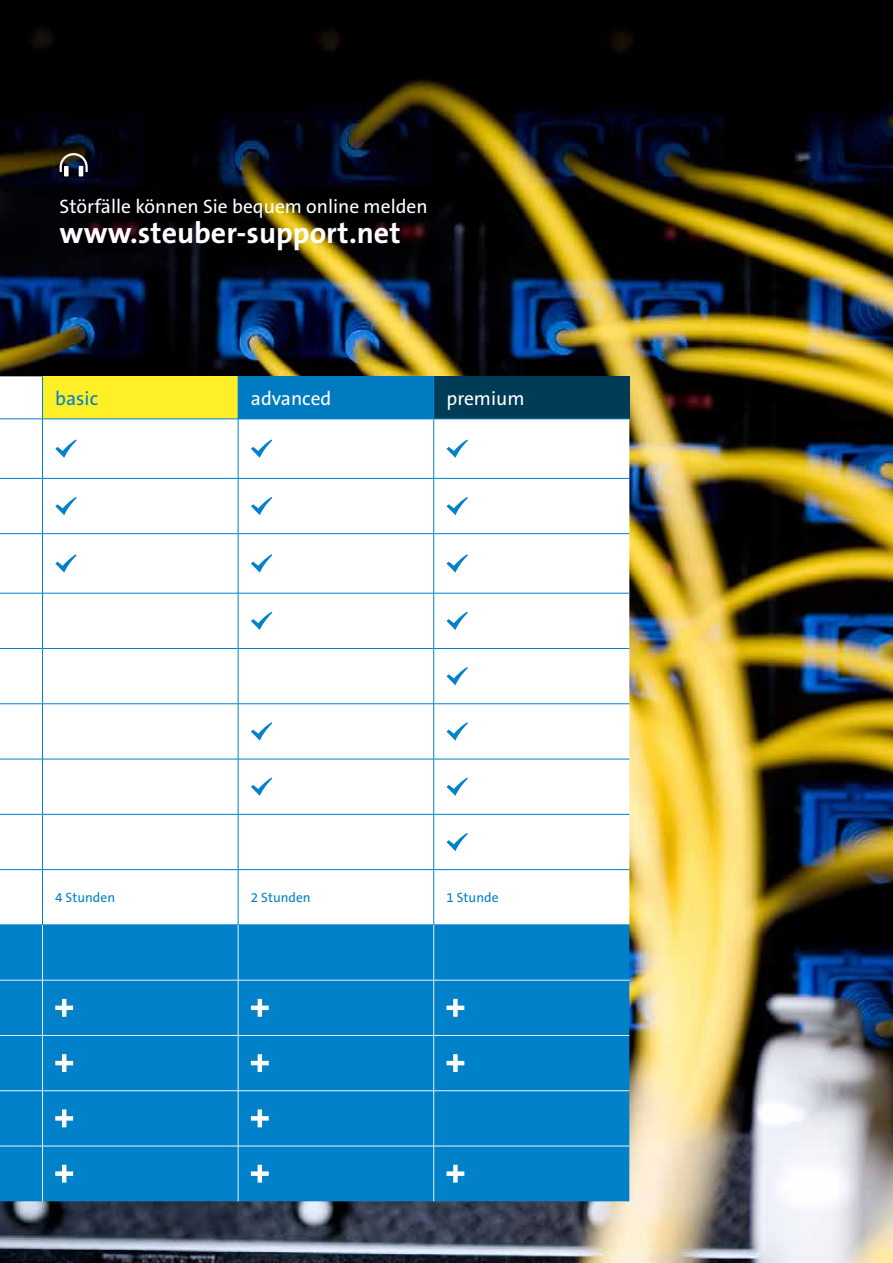
<style>
.page{position:relative;width:893px;height:1263px;background:#fff}
.page>*{position:absolute;margin:0;border:0;box-sizing:border-box;transform-origin:0 0}
.t1{font:700 30px "The Sans B7";color:#fff}
.t2{font:19.5px "The Sans B5 Plain";color:#fff}
.t3{font:19.5px "The Sans B5 Plain";color:#0081c9}
.t4{font:13.5px "The Sans B5 Plain";color:#0081c9}
</style>
<div class="page">
<img style="left:0;top:0;width:893px;height:1263px">
<svg style="left:0;top:376px;width:629px;height:549px"></svg>
<div style="left:43px;top:376px;width:195px;height:43px;background:#ffef26"></div>
<div style="left:238px;top:376px;width:196px;height:43px;background:#007bc1"></div>
<div style="left:434px;top:376px;width:195px;height:43px;background:#003c56"></div>
<div style="left:0;top:926px;width:629px;height:275px;background:#0081c9"></div>
<hr style="left:42px;top:376px;width:1px;height:43px;background:#0081c9">
<hr style="left:238px;top:376px;width:1px;height:43px;background:#0081c9">
<hr style="left:433px;top:376px;width:1px;height:43px;background:#0081c9">
<hr style="left:0;top:419px;width:43px;height:1px;background:#0081c9">
<hr style="left:43px;top:419px;width:195px;height:1px;background:#0081c9">
<hr style="left:42px;top:419px;width:1px;height:59px;background:#0081c9">
<hr style="left:238px;top:419px;width:196px;height:1px;background:#0081c9">
<hr style="left:238px;top:419px;width:1px;height:59px;background:#0081c9">
<hr style="left:434px;top:419px;width:195px;height:1px;background:#0081c9">
<hr style="left:433px;top:419px;width:1px;height:59px;background:#0081c9">
<hr style="left:42px;top:479px;width:1px;height:54px;background:#0081c9">
<hr style="left:238px;top:479px;width:1px;height:54px;background:#0081c9">
<hr style="left:433px;top:479px;width:1px;height:54px;background:#0081c9">
<hr style="left:42px;top:534px;width:1px;height:59px;background:#0081c9">
<hr style="left:238px;top:534px;width:1px;height:59px;background:#0081c9">
<hr style="left:433px;top:534px;width:1px;height:59px;background:#0081c9">
<hr style="left:42px;top:593px;width:1px;height:55px;background:#0081c9">
<hr style="left:238px;top:593px;width:1px;height:55px;background:#0081c9">
<hr style="left:433px;top:593px;width:1px;height:55px;background:#0081c9">
<hr style="left:42px;top:649px;width:1px;height:54px;background:#0081c9">
<hr style="left:238px;top:649px;width:1px;height:54px;background:#0081c9">
<hr style="left:433px;top:649px;width:1px;height:54px;background:#0081c9">
<hr style="left:42px;top:704px;width:1px;height:55px;background:#0081c9">
<hr style="left:238px;top:704px;width:1px;height:55px;background:#0081c9">
<hr style="left:433px;top:704px;width:1px;height:55px;background:#0081c9">
<hr style="left:42px;top:759px;width:1px;height:55px;background:#0081c9">
<hr style="left:238px;top:759px;width:1px;height:55px;background:#0081c9">
<hr style="left:433px;top:759px;width:1px;height:55px;background:#0081c9">
<hr style="left:42px;top:814px;width:1px;height:55px;background:#0081c9">
<hr style="left:238px;top:814px;width:1px;height:55px;background:#0081c9">
<hr style="left:433px;top:814px;width:1px;height:55px;background:#0081c9">
<hr style="left:42px;top:870px;width:1px;height:55px;background:#0081c9">
<hr style="left:238px;top:870px;width:1px;height:55px;background:#0081c9">
<hr style="left:433px;top:870px;width:1px;height:55px;background:#0081c9">
<hr style="left:0;top:925px;width:43px;height:1px;background:#0081c9">
<hr style="left:43px;top:925px;width:195px;height:1px;background:#0081c9">
<hr style="left:238px;top:925px;width:196px;height:1px;background:#0081c9">
<hr style="left:434px;top:925px;width:195px;height:1px;background:#0081c9">
<hr style="left:42px;top:925px;width:1px;height:55px;background:#eaf2fb">
<hr style="left:238px;top:925px;width:1px;height:55px;background:#eaf2fb">
<hr style="left:433px;top:925px;width:1px;height:55px;background:#eaf2fb">
<hr style="left:0;top:980px;width:43px;height:1px;background:#eaf2fb">
<hr style="left:43px;top:980px;width:195px;height:1px;background:#eaf2fb">
<hr style="left:42px;top:980px;width:1px;height:55px;background:#eaf2fb">
<hr style="left:238px;top:980px;width:196px;height:1px;background:#eaf2fb">
<hr style="left:238px;top:980px;width:1px;height:55px;background:#eaf2fb">
<hr style="left:434px;top:980px;width:195px;height:1px;background:#eaf2fb">
<hr style="left:433px;top:980px;width:1px;height:55px;background:#eaf2fb">
<hr style="left:0;top:1035px;width:43px;height:1px;background:#eaf2fb">
<hr style="left:43px;top:1035px;width:195px;height:1px;background:#eaf2fb">
<hr style="left:42px;top:1036px;width:1px;height:54px;background:#eaf2fb">
<hr style="left:238px;top:1035px;width:196px;height:1px;background:#eaf2fb">
<hr style="left:238px;top:1036px;width:1px;height:54px;background:#eaf2fb">
<hr style="left:434px;top:1035px;width:195px;height:1px;background:#eaf2fb">
<hr style="left:433px;top:1036px;width:1px;height:54px;background:#eaf2fb">
<hr style="left:0;top:1090px;width:43px;height:1px;background:#eaf2fb">
<hr style="left:43px;top:1090px;width:195px;height:1px;background:#eaf2fb">
<hr style="left:42px;top:1091px;width:1px;height:55px;background:#eaf2fb">
<hr style="left:238px;top:1090px;width:196px;height:1px;background:#eaf2fb">
<hr style="left:238px;top:1091px;width:1px;height:55px;background:#eaf2fb">
<hr style="left:434px;top:1090px;width:195px;height:1px;background:#eaf2fb">
<hr style="left:433px;top:1091px;width:1px;height:55px;background:#eaf2fb">
<hr style="left:0;top:1146px;width:43px;height:1px;background:#eaf2fb">
<hr style="left:43px;top:1146px;width:195px;height:1px;background:#eaf2fb">
<hr style="left:42px;top:1146px;width:1px;height:55px;background:#eaf2fb">
<hr style="left:238px;top:1146px;width:196px;height:1px;background:#eaf2fb">
<hr style="left:238px;top:1146px;width:1px;height:55px;background:#eaf2fb">
<hr style="left:434px;top:1146px;width:195px;height:1px;background:#eaf2fb">
<hr style="left:433px;top:1146px;width:1px;height:55px;background:#eaf2fb">
<hr style="left:0;top:478px;width:43px;height:1px;background:#0081c9">
<hr style="left:43px;top:478px;width:195px;height:1px;background:#0081c9">
<hr style="left:238px;top:478px;width:196px;height:1px;background:#0081c9">
<hr style="left:434px;top:478px;width:195px;height:1px;background:#0081c9">
<hr style="left:0;top:533px;width:43px;height:1px;background:#0081c9">
<hr style="left:43px;top:533px;width:195px;height:1px;background:#0081c9">
<hr style="left:238px;top:533px;width:196px;height:1px;background:#0081c9">
<hr style="left:434px;top:533px;width:195px;height:1px;background:#0081c9">
<hr style="left:0;top:593px;width:43px;height:1px;background:#0081c9">
<hr style="left:43px;top:593px;width:195px;height:1px;background:#0081c9">
<hr style="left:238px;top:593px;width:196px;height:1px;background:#0081c9">
<hr style="left:434px;top:593px;width:195px;height:1px;background:#0081c9">
<hr style="left:0;top:648px;width:43px;height:1px;background:#0081c9">
<hr style="left:43px;top:648px;width:195px;height:1px;background:#0081c9">
<hr style="left:238px;top:648px;width:196px;height:1px;background:#0081c9">
<hr style="left:434px;top:648px;width:195px;height:1px;background:#0081c9">
<hr style="left:0;top:703px;width:43px;height:1px;background:#0081c9">
<hr style="left:43px;top:703px;width:195px;height:1px;background:#0081c9">
<hr style="left:238px;top:703px;width:196px;height:1px;background:#0081c9">
<hr style="left:434px;top:703px;width:195px;height:1px;background:#0081c9">
<hr style="left:0;top:759px;width:43px;height:1px;background:#0081c9">
<hr style="left:43px;top:759px;width:195px;height:1px;background:#0081c9">
<hr style="left:238px;top:759px;width:196px;height:1px;background:#0081c9">
<hr style="left:434px;top:759px;width:195px;height:1px;background:#0081c9">
<hr style="left:0;top:814px;width:43px;height:1px;background:#0081c9">
<hr style="left:43px;top:814px;width:195px;height:1px;background:#0081c9">
<hr style="left:238px;top:814px;width:196px;height:1px;background:#0081c9">
<hr style="left:434px;top:814px;width:195px;height:1px;background:#0081c9">
<hr style="left:0;top:869px;width:43px;height:1px;background:#0081c9">
<hr style="left:43px;top:869px;width:195px;height:1px;background:#0081c9">
<hr style="left:238px;top:869px;width:196px;height:1px;background:#0081c9">
<hr style="left:434px;top:869px;width:195px;height:1px;background:#0081c9">
<svg style="left:55px;top:439px;width:22px;height:19px"></svg>
<svg style="left:251px;top:439px;width:21px;height:19px"></svg>
<svg style="left:446px;top:439px;width:22px;height:19px"></svg>
<svg style="left:55px;top:497px;width:22px;height:18px"></svg>
<svg style="left:251px;top:497px;width:21px;height:18px"></svg>
<svg style="left:446px;top:497px;width:22px;height:18px"></svg>
<svg style="left:55px;top:554px;width:22px;height:19px"></svg>
<svg style="left:251px;top:554px;width:21px;height:19px"></svg>
<svg style="left:446px;top:554px;width:22px;height:19px"></svg>
<svg style="left:251px;top:612px;width:21px;height:18px"></svg>
<svg style="left:446px;top:612px;width:22px;height:18px"></svg>
<svg style="left:446px;top:667px;width:22px;height:18px"></svg>
<svg style="left:251px;top:722px;width:21px;height:19px"></svg>
<svg style="left:446px;top:722px;width:22px;height:19px"></svg>
<svg style="left:251px;top:777px;width:21px;height:19px"></svg>
<svg style="left:446px;top:777px;width:22px;height:19px"></svg>
<svg style="left:446px;top:833px;width:22px;height:18px"></svg>
<svg style="left:55px;top:999px;width:18px;height:18px"></svg>
<svg style="left:251px;top:999px;width:18px;height:18px"></svg>
<svg style="left:446px;top:999px;width:18px;height:18px"></svg>
<svg style="left:55px;top:1054px;width:18px;height:18px"></svg>
<svg style="left:251px;top:1054px;width:18px;height:18px"></svg>
<svg style="left:446px;top:1054px;width:18px;height:18px"></svg>
<svg style="left:55px;top:1109px;width:18px;height:18px"></svg>
<svg style="left:251px;top:1109px;width:18px;height:18px"></svg>
<svg style="left:55px;top:1165px;width:18px;height:17px"></svg>
<svg style="left:251px;top:1165px;width:18px;height:17px"></svg>
<svg style="left:446px;top:1165px;width:18px;height:17px"></svg>
<svg style="left:60px;top:153px;width:28px;height:23px"></svg>
<p class="t2" style="left:60px;top:196px;width:370px">Störfälle können Sie bequem online melden</p>
<h1 class="t1" style="left:60px;top:217px;width:343px">www.steuber-support.net</h1>
<p class="t3" style="left:55px;top:388px;width:44px">basic</p>
<p class="t2" style="left:251px;top:388px;width:82px">advanced</p>
<p class="t2" style="left:446px;top:388px;width:80px">premium</p>
<p class="t4" style="left:55px;top:891px;width:61px">4 Stunden</p>
<p class="t4" style="left:251px;top:891px;width:61px">2 Stunden</p>
<p class="t4" style="left:446px;top:891px;width:54px">1 Stunde</p>
</div>
